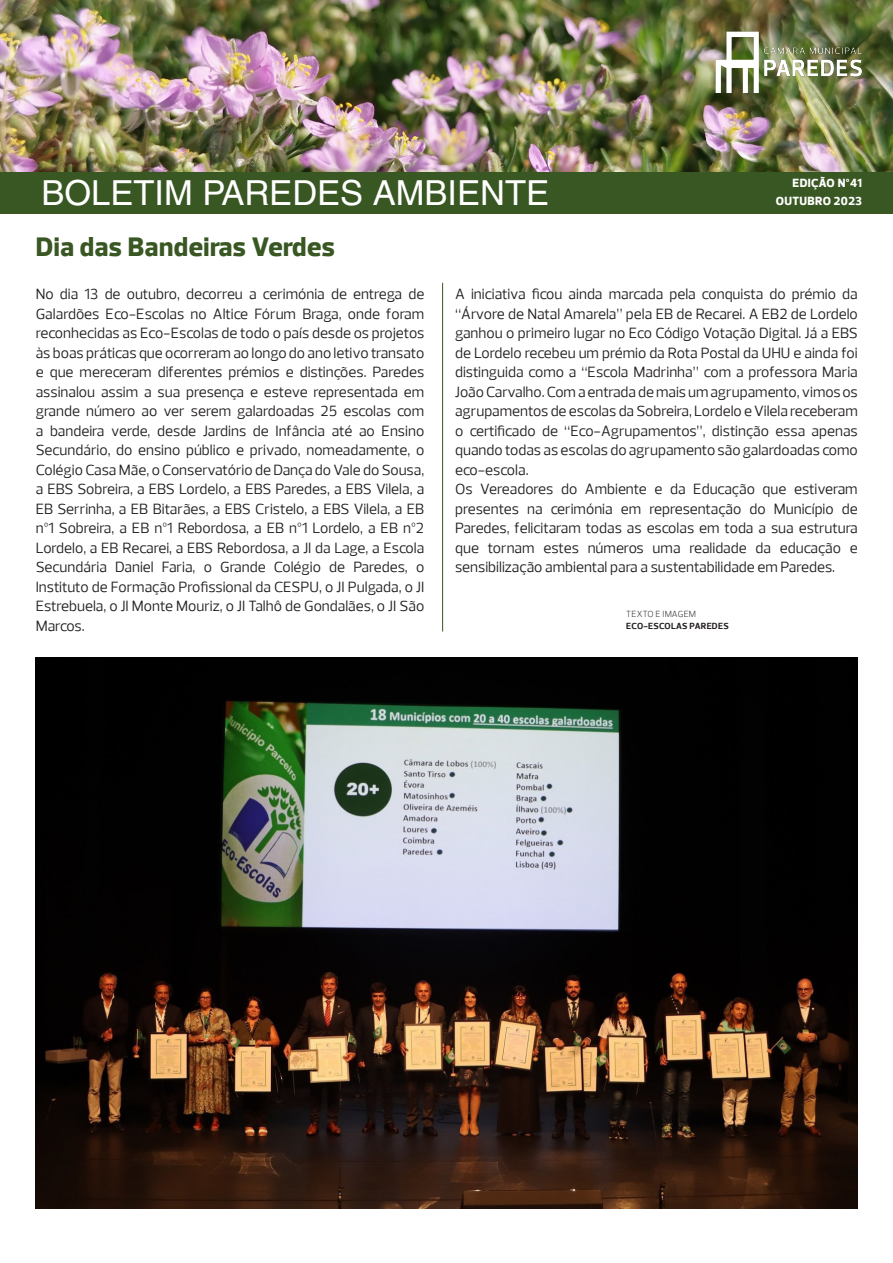
<style>
.page{position:relative;width:893px;height:1263px;background:#fff}
.page>*{position:absolute;margin:0;border:0;box-sizing:border-box;transform-origin:0 0}
.t1{font:34.5px "Helvetica";color:#fff}
.t2{font:700 expanded 27px "Prelo";letter-spacing:.02em;color:#395723}
.Texto{font:15px/19.5px "Prelo";color:#231f20;text-align:justify}
.t3{font:700 expanded 12px "Prelo";letter-spacing:.03em;color:#fff}
.t4{font:700 9px "Prelo";letter-spacing:.03em;color:#231f20}
.t5{font:300 9px "Prelo";letter-spacing:.02em;color:#231f20}
</style>
<div class="page">
<img style="left:0;top:0;width:893px;height:172px">
<div style="left:0;top:172px;width:893px;height:42px;background:#395723"></div>
<img style="left:715px;top:31px;width:147px;height:62px">
<img style="left:36px;top:657px;width:822px;height:552px">
<hr style="left:442px;top:283px;width:1px;height:348px;background:#395723">
<p class="t1" style="left:41px;top:173px;width:509px">BOLETIM PAREDES AMBIENTE</p>
<p class="t3" style="left:793px;top:175px;width:71px">EDIÇÃO Nº41</p>
<p class="t3" style="left:776px;top:193px;width:88px">OUTUBRO 2023</p>
<p class="t2" style="left:36px;top:231px;width:301px">Dia das Bandeiras Verdes</p>
<p class="Texto" style="left:36px;top:284px;width:390px">No dia 13 de outubro, decorreu a cerimónia de entrega de Galardões Eco-Escolas no Altice Fórum Braga, onde foram reconhecidas as Eco-Escolas de todo o país desde os projetos às boas práticas que ocorreram ao longo do ano letivo transato e que mereceram diferentes prémios e distinções. Paredes assinalou assim a sua presença e esteve representada em grande número ao ver serem galardoadas 25 escolas com a bandeira verde, desde Jardins de Infância até ao Ensino Secundário, do ensino público e privado, nomeadamente, o Colégio Casa Mãe, o Conservatório de Dança do Vale do Sousa, a EBS Sobreira, a EBS Lordelo, a EBS Paredes, a EBS Vilela, a EB Serrinha, a EB Bitarães, a EBS Cristelo, a EBS Vilela, a EB nº1 Sobreira, a EB nº1 Rebordosa, a EB nº1 Lordelo, a EB nº2<br>Lordelo, a EB Recarei, a EBS Rebordosa, a JI da Lage, a Escola Secundária Daniel Faria, o Grande Colégio de Paredes, o Instituto de Formação Profissional da CESPU, o JI Pulgada, o JI Estrebuela, o JI Monte Mouriz, o JI Talhô de Gondalães, o JI São Marcos.</p>
<p class="Texto" style="left:455px;top:284px;width:404px">A iniciativa ficou ainda marcada pela conquista do prémio da “Árvore de Natal Amarela” pela EB de Recarei. A EB2 de Lordelo ganhou o primeiro lugar no Eco Código Votação Digital. Já a EBS de Lordelo recebeu um prémio da Rota Postal da UHU e ainda foi distinguida como a “Escola Madrinha” com a professora Maria João Carvalho. Com a entrada de mais um agrupamento, vimos os agrupamentos de escolas da Sobreira, Lordelo e Vilela receberam o certificado de “Eco-Agrupamentos”, distinção essa apenas quando todas as escolas do agrupamento são galardoadas como eco-escola.</p>
<p class="Texto" style="left:455px;top:479px;width:404px">Os Vereadores do Ambiente e da Educação que estiveram presentes na cerimónia em representação do Município de Paredes, felicitaram todas as escolas em toda a sua estrutura que tornam estes números uma realidade da educação e sensibilização ambiental para a sustentabilidade em Paredes.</p>
<p class="t5" style="left:626px;top:608px;width:71px">TEXTO E IMAGEM</p>
<p class="t4" style="left:626px;top:621px;width:104px">ECO-ESCOLAS PAREDES</p>
</div>
